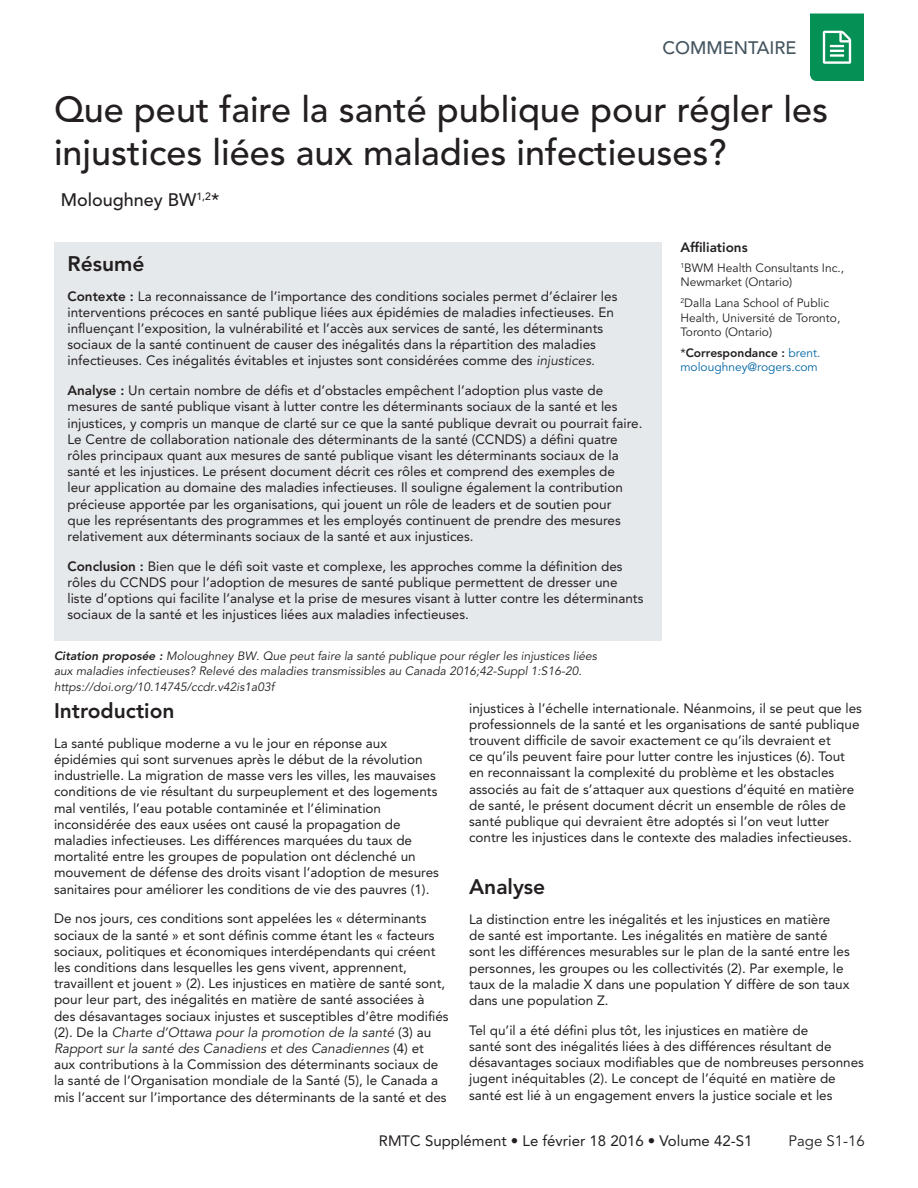
<style>
.page{position:relative;width:918px;height:1188px;background:#fff}
.page>*{position:absolute;margin:0;border:0;box-sizing:border-box;transform-origin:0 0}
.A_-_Title{font:500 36px/43.2px "Avenir LT Std";color:#231f20}
.A_-_H2{font:800 21px "Avenir LT Std";color:#231f20}
.A_-_Names{font:500 18px "Avenir LT Std";color:#231f20}
.A_-_Header_-_Left{font:500 18px "Avenir LT Std";color:#45555f}
.t1{font:15px "Avenir LT Std";color:#231f20}
.Footer_-_Right__Page{font:15px "Avenir LT Std";color:#231f20}
.A_-_Body{font:13.5px/16.2px "Avenir LT Std";color:#231f20}
.A_-_H4{font:800 13.5px "Avenir LT Std";color:#231f20}
.A_-_Suggested_Citati{font:italic 12px/15.6px "Avenir LT Std";color:#231f20}
.A_-_Sidebar{font:12px/14.4px "Avenir LT Std";color:#231f20}
.A_-_Sidebar-2{font:12px/14.4px "Avenir LT Std";color:#0065a4}
.s1{font-weight:800}
.s2{font-style:italic}
.s3{color:#231f20}
.s4{font-weight:800;color:#231f20}
</style>
<div class="page">
<svg style="left:810px;top:14px;width:54px;height:67px;background:#209c67"></svg>
<div style="left:54px;top:242px;width:608px;height:399px;background:#e6e9eb"></div>
<p class="A_-_Header_-_Left" style="left:663px;top:37px;width:135px">COMMENTAIRE</p>
<p class="A_-_Title" style="left:54px;top:89px;width:776px">Que peut faire la santé publique pour régler les injustices liées aux maladies infectieuses?</p>
<p class="A_-_Names" style="left:61px;top:189px;width:160px">Moloughney BW<sup>1,2</sup>*</p>
<p class="A_-_H2" style="left:68px;top:251px;width:78px">Résumé</p>
<p class="A_-_Body" style="left:68px;top:288px;width:551px"><span class="s1">Contexte :</span> La reconnaissance de l’importance des conditions sociales permet d’éclairer les interventions précoces en santé publique liées aux épidémies de maladies infectieuses. En influençant l’exposition, la vulnérabilité et l’accès aux services de santé, les déterminants sociaux de la santé continuent de causer des inégalités dans la répartition des maladies infectieuses. Ces inégalités évitables et injustes sont considérées comme des <span class="s2">injustices.</span></p>
<p class="A_-_Body" style="left:68px;top:382px;width:577px"><span class="s1">Analyse :</span> Un certain nombre de défis et d’obstacles empêchent l’adoption plus vaste de mesures de santé publique visant à lutter contre les déterminants sociaux de la santé et les injustices, y compris un manque de clarté sur ce que la santé publique devrait ou pourrait faire.<br>Le Centre de collaboration nationale des déterminants de la santé (CCNDS) a défini quatre rôles principaux quant aux mesures de santé publique visant les déterminants sociaux de la santé et les injustices. Le présent document décrit ces rôles et comprend des exemples de<br>leur application au domaine des maladies infectieuses. Il souligne également la contribution précieuse apportée par les organisations, qui jouent un rôle de leaders et de soutien pour<br>que les représentants des programmes et les employés continuent de prendre des mesures relativement aux déterminants sociaux de la santé et aux injustices.</p>
<p class="A_-_Body" style="left:68px;top:558px;width:577px"><span class="s1">Conclusion :</span> Bien que le défi soit vaste et complexe, les approches comme la définition des rôles du CCNDS pour l’adoption de mesures de santé publique permettent de dresser une liste d’options qui facilite l’analyse et la prise de mesures visant à lutter contre les déterminants sociaux de la santé et les injustices liées aux maladies infectieuses.</p>
<p class="A_-_Suggested_Citati" style="left:54px;top:648px;width:545px"><span class="s1">Citation proposée :</span> Moloughney BW. Que peut faire la santé publique pour régler les injustices liées aux maladies infectieuses? Relevé des maladies transmissibles au Canada 2016;42-Suppl 1:S16-20. https://doi.org/10.14745/ccdr.v42is1a03f</p>
<p class="A_-_H4" style="left:680px;top:239px;width:69px">Affiliations</p>
<p class="A_-_Sidebar" style="left:680px;top:261px;width:165px"><sup>1</sup>BWM Health Consultants Inc.,<br>Newmarket (Ontario)</p>
<p class="A_-_Sidebar" style="left:680px;top:296px;width:161px"><sup>2</sup>Dalla Lana School of Public<br>Health, Université de Toronto,<br>Toronto (Ontario)</p>
<p class="A_-_Sidebar-2" style="left:680px;top:346px;width:142px"><span class="s3">*</span><span class="s4">Correspondance :</span> brent. moloughney@rogers.com</p>
<p class="A_-_H2" style="left:54px;top:698px;width:122px">Introduction</p>
<p class="A_-_Body" style="left:54px;top:735px;width:386px">La santé publique moderne a vu le jour en réponse aux épidémies qui sont survenues après le début de la révolution industrielle. La migration de masse vers les villes, les mauvaises conditions de vie résultant du surpeuplement et des logements mal ventilés, l’eau potable contaminée et l’élimination inconsidérée des eaux usées ont causé la propagation de maladies infectieuses. Les différences marquées du taux de mortalité entre les groupes de population ont déclenché un mouvement de défense des droits visant l’adoption de mesures sanitaires pour améliorer les conditions de vie des pauvres (1).</p>
<p class="A_-_Body" style="left:54px;top:911px;width:396px">De nos jours, ces conditions sont appelées les « déterminants sociaux de la santé » et sont définis comme étant les « facteurs sociaux, politiques et économiques interdépendants qui créent les conditions dans lesquelles les gens vivent, apprennent, travaillent et jouent » (2). Les injustices en matière de santé sont, pour leur part, des inégalités en matière de santé associées à des désavantages sociaux injustes et susceptibles d’être modifiés (2). De la <span class="s2">Charte d’Ottawa pour la promotion de la santé</span> (3) au <span class="s2">Rapport sur la santé des Canadiens et des Canadiennes</span> (4) et aux contributions à la Commission des déterminants sociaux de la santé de l’Organisation mondiale de la Santé (5), le Canada a mis l’accent sur l’importance des déterminants de la santé et des</p>
<p class="A_-_Body" style="left:469px;top:700px;width:394px">injustices à l’échelle internationale. Néanmoins, il se peut que les professionnels de la santé et les organisations de santé publique trouvent difficile de savoir exactement ce qu’ils devraient et<br>ce qu’ils peuvent faire pour lutter contre les injustices (6). Tout en reconnaissant la complexité du problème et les obstacles associés au fait de s’attaquer aux questions d’équité en matière de santé, le présent document décrit un ensemble de rôles de santé publique qui devraient être adoptés si l’on veut lutter contre les injustices dans le contexte des maladies infectieuses.</p>
<p class="A_-_H2" style="left:469px;top:875px;width:78px">Analyse</p>
<p class="A_-_Body" style="left:469px;top:911px;width:382px">La distinction entre les inégalités et les injustices en matière<br>de santé est importante. Les inégalités en matière de santé sont les différences mesurables sur le plan de la santé entre les personnes, les groupes ou les collectivités (2). Par exemple, le taux de la maladie X dans une population Y diffère de son taux dans une population Z.</p>
<p class="A_-_Body" style="left:469px;top:1022px;width:396px">Tel qu’il a été défini plus tôt, les injustices en matière de<br>santé sont des inégalités liées à des différences résultant de désavantages sociaux modifiables que de nombreuses personnes jugent inéquitables (2). Le concept de l’équité en matière de santé est lié à un engagement envers la justice sociale et les</p>
<p class="t1" style="left:379px;top:1133px;width:375px">RMTC Supplément • Le février 18 2016 • Volume 42-S1</p>
<p class="Footer_-_Right__Page" style="left:788px;top:1133px;width:78px">Page S1-16</p>
</div>
